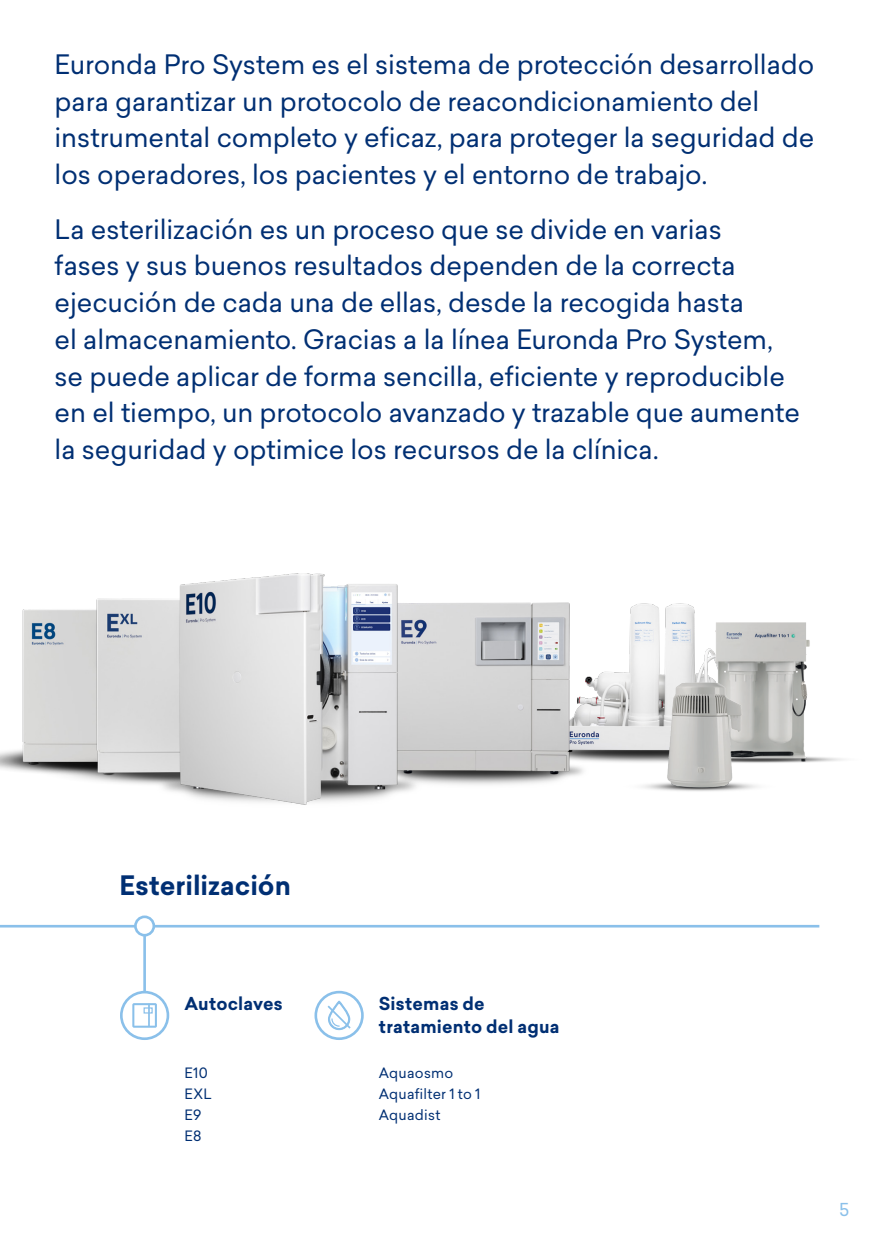
<style>
.page{position:relative;width:874px;height:1241px;background:#fff}
.page>*{position:absolute;margin:0;border:0;box-sizing:border-box;transform-origin:0 0}
.t1{font:26.25px/36.8px "Sailec";letter-spacing:-.005em;color:#002f73}
.TITOLI_FASI{font:700 26.25px "Sailec";color:#002f73}
.Caratteristiche_prodotto{font:700 17.5px/22.8px "Sailec";letter-spacing:.01em;color:#002f73}
.t2{font:17.5px "Sailec";color:#8ac0ea}
.Testo_caratteristiche_8pt{font:14px "Sailec";letter-spacing:.015em;color:#002f73}
</style>
<div class="page">
<hr style="left:0;top:924px;width:819px;height:3px;background:#8ac0ea">
<div style="left:120px;top:990px;width:49px;height:49px;border:3px solid #8ac0ea;border-radius:50%"></div>
<svg style="left:132px;top:1003px;width:25px;height:24px"></svg>
<hr style="left:148px;top:1003px;width:2px;height:23px;background:#8ac0ea">
<div style="left:143px;top:1007px;width:10px;height:6px;border:1px solid #8ac0ea"></div>
<div style="left:314px;top:990px;width:49px;height:49px;border:3px solid #8ac0ea;border-radius:50%"></div>
<svg style="left:327px;top:1000px;width:24px;height:30px"></svg>
<div style="left:135px;top:916px;width:19px;height:19px;background:#fff;border-radius:50%"></div>
<div style="left:134px;top:915px;width:21px;height:21px;border:3px solid #8ac0ea;border-radius:50%"></div>
<hr style="left:143px;top:933px;width:3px;height:58px;background:#8ac0ea">
<img style="left:629px;top:603px;width:215px;height:159px">
<img style="left:592px;top:640px;width:231px;height:151px">
<img style="left:20px;top:598px;width:130px;height:188px">
<img style="left:427px;top:602px;width:165px;height:183px">
<img style="left:150px;top:573px;width:277px;height:232px">
<p class="t1" style="left:55px;top:46px;width:761px">Euronda Pro System es el sistema de protección desarrollado para garantizar un protocolo de reacondicionamiento del instrumental completo y eficaz, para proteger la seguridad de los operadores, los pacientes y el entorno de trabajo.</p>
<p class="t1" style="left:55px;top:210px;width:746px">La esterilización es un proceso que se divide en varias<br>fases y sus buenos resultados dependen de la correcta ejecución de cada una de ellas, desde la recogida hasta<br>el almacenamiento. Gracias a la línea Euronda Pro System, se puede aplicar de forma sencilla, eficiente y reproducible en el tiempo, un protocolo avanzado y trazable que aumente la seguridad y optimice los recursos de la clínica.</p>
<p class="TITOLI_FASI" style="left:119px;top:866px;width:173px">Esterilización</p>
<p class="Caratteristiche_prodotto" style="left:184px;top:992px;width:99px">Autoclaves</p>
<p class="Testo_caratteristiche_8pt" style="left:184px;top:1062px;width:25px">E10</p>
<p class="Testo_caratteristiche_8pt" style="left:184px;top:1083px;width:29px">EXL</p>
<p class="Testo_caratteristiche_8pt" style="left:184px;top:1104px;width:18px">E9</p>
<p class="Testo_caratteristiche_8pt" style="left:184px;top:1125px;width:18px">E8</p>
<p class="Caratteristiche_prodotto" style="left:378px;top:992px;width:182px">Sistemas de tratamiento del agua</p>
<p class="Testo_caratteristiche_8pt" style="left:378px;top:1062px;width:76px">Aquaosmo</p>
<p class="Testo_caratteristiche_8pt" style="left:378px;top:1083px;width:103px">Aquafilter 1 to 1</p>
<p class="Testo_caratteristiche_8pt" style="left:378px;top:1104px;width:63px">Aquadist</p>
<p class="t2" style="left:838px;top:1196px;width:11px">5</p>
</div>
